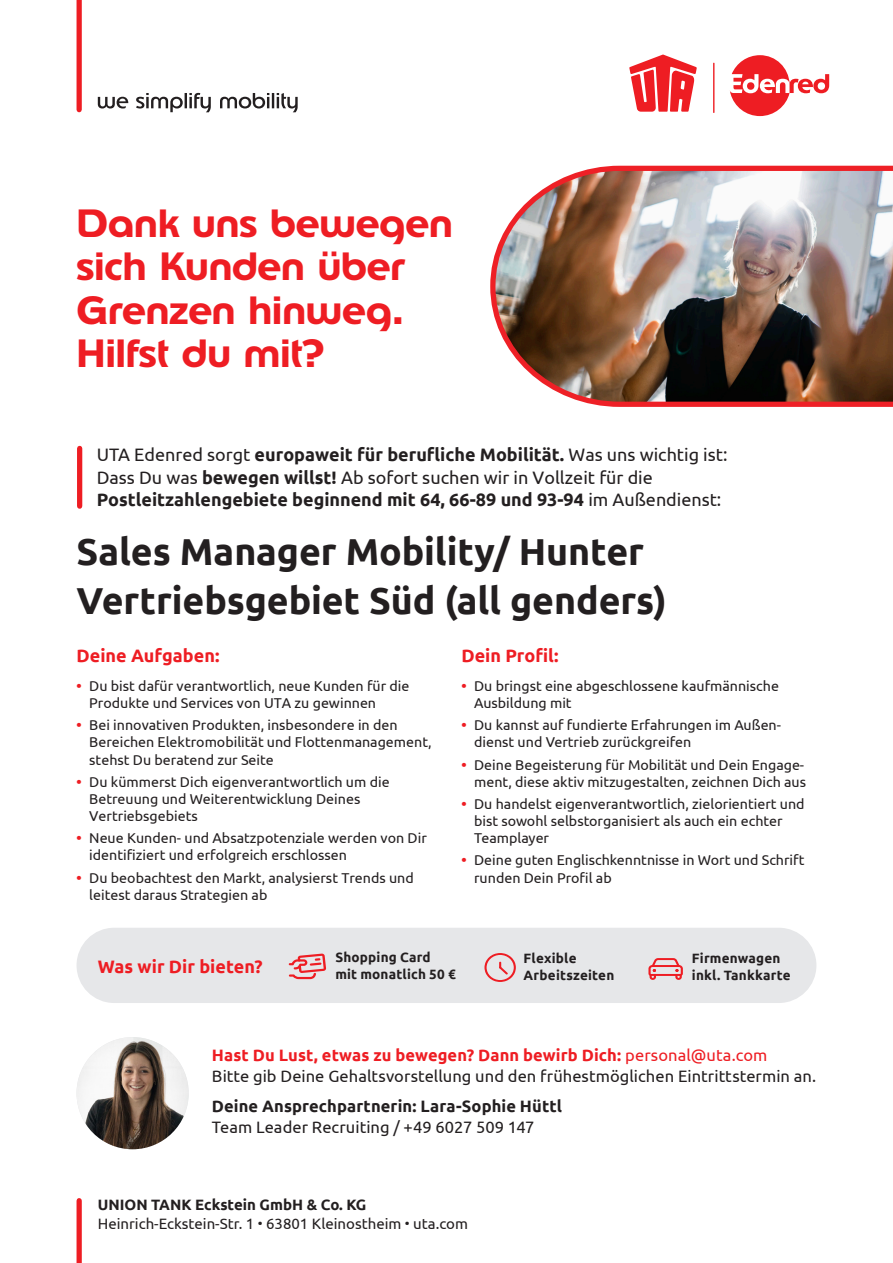
<style>
.page{position:relative;width:893px;height:1263px;background:#fff}
.page>*{position:absolute;margin:0;border:0;box-sizing:border-box;transform-origin:0 0}
.Headline_Edenred_Bold_26_29{font:700 39px/43.5px "Edenred";color:#ee1d23}
.Stellen-Titel__m_w_x__Ubuntu_Bold_25{font:700 37.5px/48.8px "Ubuntu";letter-spacing:-.005em;color:#231f20}
.Einleitungssatz_Ubuntu_Regular_12_15{font:700 18px/22.5px "Ubuntu";color:#231f20}
.Headline_über_Aufzählung_Ubuntu_Bold_12{font:700 18px "Ubuntu";color:#ee1d23}
.Was_wir_Dir_bieten__Ubuntu_Bold_12{font:700 18px "Ubuntu";color:#ee1d23}
.Call-to-Action___Ansprechpartner_Ubuntu_{font:16.5px "Ubuntu";color:#231f20}
.Call-to-Action___Ansprechpartner_Ubuntu_-2{font:700 16.5px "Ubuntu";letter-spacing:.005em;color:#ee1d23}
.Call-to-Action___Ansprechpartner_Ubuntu_-3{font:700 16.5px "Ubuntu";letter-spacing:.005em;color:#231f20}
.t1{font:15px/19.5px "Ubuntu";color:#231f20}
.t2{font:14.25px/17.1px "Ubuntu";color:#231f20}
.Benefits_Ubuntu_Bold_9_11_5{font:700 13.5px/17.2px "Ubuntu";letter-spacing:.015em;color:#231f20}
.s1{font-weight:400}
.s2{font-weight:700;color:#ee1d23}
.s3{font-weight:700}
.s4{font-size:13.5px}
</style>
<div class="page">
<img style="left:490px;top:165px;width:403px;height:242px">
<div style="left:77px;top:448px;width:5px;height:58px;background:#ee1d23"></div>
<img style="left:77px;top:1037px;width:112px;height:112px;border-radius:56px">
<div style="left:77px;top:928px;width:739px;height:75px;background:#e6e7e9;border-radius:38px"></div>
<svg style="left:484px;top:953px;width:32px;height:29px"></svg>
<svg style="left:289px;top:953px;width:37px;height:26px"></svg>
<svg style="left:648px;top:958px;width:35px;height:22px"></svg>
<div style="left:77px;top:1201px;width:5px;height:62px;background:#ee1d23"></div>
<div style="left:77px;top:0;width:5px;height:110px;background:#ee1d23"></div>
<svg style="left:98px;top:93px;width:200px;height:19px"></svg>
<hr style="left:713px;top:63px;width:1px;height:50px;background:#ee1d23">
<svg style="left:730px;top:55px;width:99px;height:61px"></svg>
<svg style="left:629px;top:55px;width:68px;height:57px"></svg>
<p class="Headline_Edenred_Bold_26_29" style="left:77px;top:201px;width:378px">Dank uns bewegen sich Kunden über<br>Grenzen hinweg.<br>Hilfst du mit?</p>
<p class="Einleitungssatz_Ubuntu_Regular_12_15" style="left:97px;top:443px;width:632px"><span class="s1">UTA Edenred sorgt</span> europaweit für berufliche Mobilität. <span class="s1">Was uns wichtig ist:<br>Dass Du was</span> bewegen willst! <span class="s1">Ab sofort suchen wir in Vollzeit für die<br></span>Postleitzahlengebiete beginnend mit 64, 66-89 und 93-94 <span class="s1">im Außendienst:</span></p>
<p class="Stellen-Titel__m_w_x__Ubuntu_Bold_25" style="left:77px;top:527px;width:592px">Sales Manager Mobility/ Hunter<br>Vertriebsgebiet Süd (all genders)</p>
<p class="Headline_über_Aufzählung_Ubuntu_Bold_12" style="left:77px;top:645px;width:145px">Deine Aufgaben:</p>
<p class="Headline_über_Aufzählung_Ubuntu_Bold_12" style="left:461px;top:645px;width:99px">Dein Profil:</p>
<p class="t2" style="left:89px;top:677px;width:322px;text-indent:-13px"><span class="s2">•</span> Du bist dafür verantwortlich, neue Kunden für die<br>Produkte und Services von UTA zu gewinnen</p>
<p class="t2" style="left:89px;top:716px;width:344px;text-indent:-13px"><span class="s2">•</span> Bei innovativen Produkten, insbesondere in den<br>Bereichen Elektromobilität und Flottenmanagement, stehst Du beratend zur Seite</p>
<p class="t2" style="left:89px;top:773px;width:302px;text-indent:-13px"><span class="s2">•</span> Du kümmerst Dich eigenverantwortlich um die<br>Betreuung und Weiterentwicklung Deines<br>Vertriebsgebiets</p>
<p class="t2" style="left:89px;top:829px;width:339px;text-indent:-13px"><span class="s2">•</span> Neue Kunden- und Absatzpotenziale werden von Dir identifiziert und erfolgreich erschlossen</p>
<p class="t2" style="left:89px;top:868px;width:326px;text-indent:-13px"><span class="s2">•</span> Du beobachtest den Markt, analysierst Trends und leitest daraus Strategien ab</p>
<p class="t2" style="left:474px;top:677px;width:306px;text-indent:-13px"><span class="s2">•</span> Du bringst eine abgeschlossene kaufmännische<br>Ausbildung mit</p>
<p class="t2" style="left:474px;top:716px;width:308px;text-indent:-13px"><span class="s2">•</span> Du kannst auf fundierte Erfahrungen im Außen&shy;dienst und Vertrieb zurückgreifen</p>
<p class="t2" style="left:461px;top:756px;width:346px;text-align:right"><span class="s2">•</span> Deine Begeisterung für Mobilität und Dein Engage&shy;ment, diese aktiv mitzugestalten, zeichnen Dich aus</p>
<p class="t2" style="left:474px;top:795px;width:332px;text-indent:-13px"><span class="s2">•</span> Du handelst eigenverantwortlich, zielorientiert und bist sowohl selbstorganisiert als auch ein echter<br>Teamplayer</p>
<p class="t2" style="left:474px;top:851px;width:332px;text-indent:-13px"><span class="s2">•</span> Deine guten Englischkenntnisse in Wort und Schrift runden Dein Profil ab</p>
<p class="Benefits_Ubuntu_Bold_9_11_5" style="left:335px;top:948px;width:122px">Shopping Card mit monatlich 50 €</p>
<p class="Benefits_Ubuntu_Bold_9_11_5" style="left:692px;top:949px;width:100px">Firmenwagen inkl. Tankkarte</p>
<p class="Was_wir_Dir_bieten__Ubuntu_Bold_12" style="left:98px;top:956px;width:166px">Was wir Dir bieten?</p>
<p class="Benefits_Ubuntu_Bold_9_11_5" style="left:524px;top:949px;width:92px">Flexible<br>Arbeitszeiten</p>
<p class="Call-to-Action___Ansprechpartner_Ubuntu_-2" style="left:212px;top:1045px;width:557px">Hast Du Lust, etwas zu bewegen? Dann bewirb Dich: <span class="s1">personal@uta.com</span></p>
<p class="Call-to-Action___Ansprechpartner_Ubuntu_" style="left:212px;top:1066px;width:606px">Bitte gib Deine Gehaltsvorstellung und den frühestmöglichen Eintrittstermin an.</p>
<p class="Call-to-Action___Ansprechpartner_Ubuntu_-3" style="left:212px;top:1096px;width:351px">Deine Ansprechpartnerin: Lara-Sophie Hüttl</p>
<p class="Call-to-Action___Ansprechpartner_Ubuntu_" style="left:212px;top:1117px;width:324px">Team Leader Recruiting / +49 6027 509 147</p>
<p class="t1" style="left:98px;top:1194px;width:372px"><span class="s3">UNION TANK Eckstein GmbH &amp; Co. KG<br></span>Heinrich-Eckstein-Str. 1 <span class="s4">•</span> 63801 Kleinostheim <span class="s4">•</span> uta.com</p>
</div>
